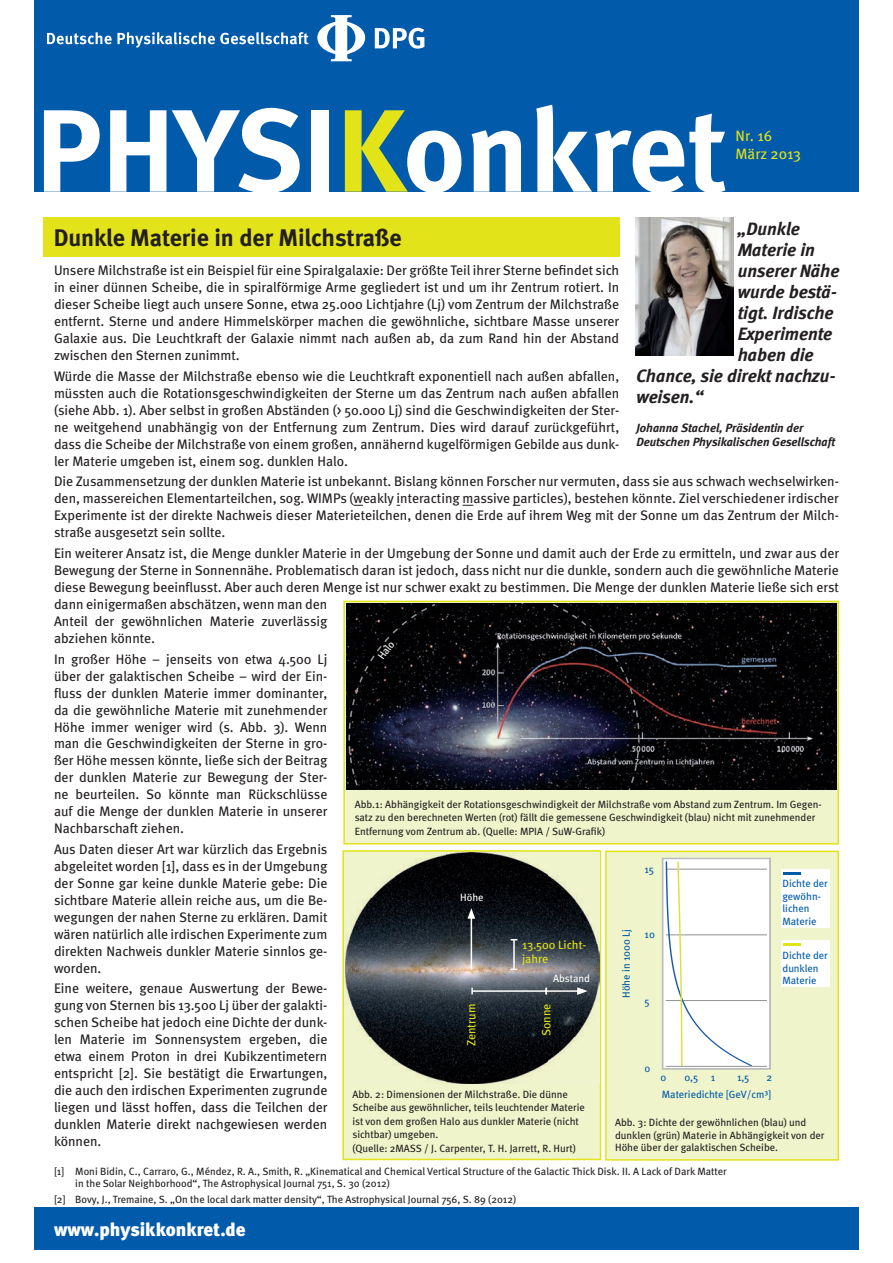
<style>
.page{position:relative;width:893px;height:1263px;background:#fff}
.page>*{position:absolute;margin:0;border:0;box-sizing:border-box;transform-origin:0 0}
.t1{font:700 24px "Meta";color:#231f20}
.t2{font:900 18.75px "Meta";color:#fff}
.t3{font:italic 700 18px "Meta";color:#231f20}
.t4{font:15px/18px "Meta";color:#e2e318}
.t5{font:13.8px/17px "Meta";color:#231f20;text-align:justify}
.t6{font:italic 12px/14.4px "Meta Bold LF";color:#231f20}
.t7{font:12px/14.4px "Meta";color:#e2e318}
.t8{font:10.5px/13.5px "Meta";color:#231f20}
.t9{font:10.5px/12.6px "Meta";color:#015aaa}
.t10{font:10.5px "Meta";color:#fff}
</style>
<div class="page">
<div style="left:34px;top:0;width:825px;height:191px;background:#015aaa"></div>
<svg style="left:47px;top:32px;width:261px;height:16px"></svg>
<svg style="left:375px;top:28px;width:49px;height:21px"></svg>
<svg style="left:317px;top:15px;width:48px;height:46px"></svg>
<div style="left:44px;top:217px;width:576px;height:40px;background:#e2e318"></div>
<img style="left:636px;top:217px;width:97px;height:138px">
<div style="left:34px;top:1208px;width:825px;height:42px;background:#015aaa"></div>
<svg style="left:44px;top:110px;width:56px;height:82px"></svg>
<svg style="left:110px;top:110px;width:56px;height:82px"></svg>
<svg style="left:172px;top:108px;width:128px;height:84px"></svg>
<div style="left:311px;top:110px;width:17px;height:82px;background:#fff"></div>
<svg style="left:345px;top:110px;width:116px;height:82px"></svg>
<svg style="left:472px;top:130px;width:49px;height:62px"></svg>
<svg style="left:536px;top:105px;width:189px;height:87px"></svg>
<div style="left:606px;top:851px;width:232px;height:309px;background:#eff4cb"></div>
<div style="left:605px;top:851px;width:234px;height:310px;border:2px solid #e2e318"></div>
<div style="left:343px;top:601px;width:496px;height:243px;border:2px solid #e2e318"></div>
<img style="left:346px;top:604px;width:490px;height:187px">
<div style="left:343px;top:851px;width:257px;height:308px;background:#eff4cb"></div>
<div style="left:342px;top:850px;width:259px;height:310px;border:2px solid #e2e318"></div>
<svg style="left:551px;top:603px;width:89px;height:188px;background:#15151e"></svg>
<img style="left:345px;top:853px;width:254px;height:230px">
<hr style="left:471px;top:916px;width:1px;height:54px;background:#fff">
<svg style="left:467px;top:908px;width:8px;height:11px"></svg>
<hr style="left:513px;top:940px;width:2px;height:29px;background:#fff">
<hr style="left:472px;top:990px;width:74px;height:2px;background:#fff">
<div style="left:346px;top:791px;width:490px;height:52px;background:#eff4cb"></div>
<div style="left:781px;top:869px;width:49px;height:58px;background:#fff"></div>
<svg style="left:783px;top:872px;width:18px;height:2px"></svg>
<div style="left:781px;top:940px;width:49px;height:47px;background:#fff"></div>
<svg style="left:783px;top:944px;width:18px;height:2px"></svg>
<div style="left:666px;top:861px;width:101px;height:205px;background:#fff"></div>
<hr style="left:666px;top:1066px;width:101px;height:1px;background:#818387">
<hr style="left:666px;top:1000px;width:101px;height:1px;background:#818387">
<hr style="left:666px;top:934px;width:101px;height:1px;background:#818387">
<hr style="left:666px;top:869px;width:101px;height:1px;background:#818387">
<svg style="left:666px;top:861px;width:87px;height:205px"></svg>
<div style="left:662px;top:858px;width:109px;height:212px;border:2px solid #bcbdc0"></div>
<hr style="left:546px;top:990px;width:33px;height:2px;background:#fff">
<svg style="left:577px;top:987px;width:11px;height:8px"></svg>
<svg style="left:348px;top:602px;width:89px;height:189px;background:#0e0e15"></svg>
<p class="t4" style="left:736px;top:126px;width:67px">Nr. 16<br>März 2013</p>
<h3 class="t3" style="left:738px;top:218px;width:64px">„Dunkle</h3>
<h3 class="t3" style="left:738px;top:239px;width:79px">Materie in</h3>
<h3 class="t3" style="left:738px;top:260px;width:103px">unserer Nähe</h3>
<h3 class="t3" style="left:738px;top:281px;width:101px">wurde bestä-</h3>
<h3 class="t3" style="left:738px;top:302px;width:97px">tigt. Irdische</h3>
<h3 class="t3" style="left:738px;top:323px;width:96px">Experimente</h3>
<h3 class="t3" style="left:738px;top:344px;width:77px">haben die</h3>
<h3 class="t3" style="left:636px;top:365px;width:201px">Chance, sie direkt nachzu-</h3>
<h3 class="t3" style="left:636px;top:386px;width:69px">weisen.“</h3>
<p class="t6" style="left:636px;top:420px;width:200px">Johanna Stachel, Präsidentin der<br>Deutschen Physikalischen Gesellschaft</p>
<h1 class="t1" style="left:54px;top:224px;width:350px">Dunkle Materie in der Milchstraße</h1>
<p class="t5" style="left:54px;top:262px;width:567px">Unsere Milchstraße ist ein Beispiel für eine Spiralgalaxie: Der größte Teil ihrer Sterne befindet sich in einer dünnen Scheibe, die in spiralförmige Arme gegliedert ist und um ihr Zentrum rotiert. In dieser Scheibe liegt auch unsere Sonne, etwa 25.000 Lichtjahre (Lj) vom Zentrum der Milchstraße entfernt. Sterne und andere Himmelskörper machen die gewöhnliche, sichtbare Masse unserer Galaxie aus. Die Leuchtkraft der Galaxie nimmt nach außen ab, da zum Rand hin der Abstand zwischen den Sternen zunimmt.</p>
<p class="t5" style="left:54px;top:367px;width:567px">Würde die Masse der Milchstraße ebenso wie die Leuchtkraft exponentiell nach außen abfallen, müssten auch die Rotationsgeschwindigkeiten der Sterne um das Zentrum nach außen abfallen (siehe Abb. 1). Aber selbst in großen Abständen (&gt; 50.000 Lj) sind die Geschwindigkeiten der Ster&shy;ne weitgehend unabhängig von der Entfernung zum Zentrum. Dies wird darauf zurückgeführt, dass die Scheibe der Milchstraße von einem großen, annähernd kugelförmigen Gebilde aus dunk&shy;ler Materie umgeben ist, einem sog. dunklen Halo.</p>
<p class="t5" style="left:54px;top:473px;width:786px">Die Zusammensetzung der dunklen Materie ist unbekannt. Bislang können Forscher nur vermuten, dass sie aus schwach wechselwirken&shy;den, massereichen Elementarteilchen, sog. WIMPs (weakly interacting massive particles), bestehen könnte. Ziel verschiedener irdischer Experimente ist der direkte Nachweis dieser Materieteilchen, denen die Erde auf ihrem Weg mit der Sonne um das Zentrum der Milch&shy;straße ausgesetzt sein sollte.</p>
<p class="t5" style="left:54px;top:545px;width:786px;text-align:left">Ein weiterer Ansatz ist, die Menge dunkler Materie in der Umgebung der Sonne und damit auch der Erde zu ermitteln, und zwar aus der Bewegung der Sterne in Sonnennähe. Problematisch daran ist jedoch, dass nicht nur die dunkle, sondern auch die gewöhnliche Materie diese Bewegung beeinflusst. Aber auch deren Menge ist nur schwer exakt zu bestimmen. Die Menge der dunklen Materie ließe sich erst dann einigermaßen abschätzen, wenn man den<br>Anteil der gewöhnlichen Materie zuverlässig<br>abziehen könnte.</p>
<p class="t5" style="left:54px;top:650px;width:275px">In großer Höhe – jenseits von etwa 4.500 Lj über der galaktischen Scheibe – wird der Ein&shy;fluss der dunklen Materie immer dominanter, da die gewöhnliche Materie mit zunehmender Höhe immer weniger wird (s. Abb. 3). Wenn man die Geschwindigkeiten der Sterne in gro&shy;ßer Höhe messen könnte, ließe sich der Beitrag der dunklen Materie zur Bewegung der Ster&shy;ne beurteilen. So könnte man Rückschlüsse auf die Menge der dunklen Materie in unserer Nachbarschaft ziehen.</p>
<p class="t5" style="left:54px;top:841px;width:275px">Aus Daten dieser Art war kürzlich das Ergebnis abgeleitet worden [1], dass es in der Umgebung der Sonne gar keine dunkle Materie gebe: Die sichtbare Materie allein reiche aus, um die Be&shy;wegungen der nahen Sterne zu erklären. Damit wären natürlich alle irdischen Experimente zum direkten Nachweis dunkler Materie sinnlos ge&shy;worden.</p>
<p class="t5" style="left:54px;top:980px;width:275px">Eine weitere, genaue Auswertung der Bewe&shy;gung von Sternen bis 13.500 Lj über der galakti&shy;schen Scheibe hat jedoch eine Dichte der dunk&shy;len Materie im Sonnensystem ergeben, die etwa einem Proton in drei Kubikzentimetern entspricht [2]. Sie bestätigt die Erwartungen, die auch den irdischen Experimenten zugrunde liegen und lässt hoffen, dass die Teilchen der dunklen Materie direkt nachgewiesen werden können.</p>
<p class="t8" style="left:75px;top:1165px;width:653px;line-height:12px;text-indent:-21px">[1] Moni Bidin, C., Carraro, G., Méndez, R. A., Smith, R. „Kinematical and Chemical Vertical Structure of the Galactic Thick Disk. II. A Lack of Dark Matter in the Solar Neighborhood“, The Astrophysical Journal 751, S. 30 (2012)</p>
<p class="t8" style="left:54px;top:1192px;width:464px">[2] Bovy, J., Tremaine, S. „On the local dark matter density“, The Astrophysical Journal 756, S. 89 (2012)</p>
<p class="t8" style="left:355px;top:797px;width:468px">Abb.1: Abhängigkeit der Rotationsgeschwindigkeit der Milchstraße vom Abstand zum Zentrum. Im Gegen&shy;satz zu den berechneten Werten (rot) fällt die gemessene Geschwindigkeit (blau) nicht mit zunehmender<br>Entfernung vom Zentrum ab. (Quelle: MPIA / SuW-Grafik)</p>
<p class="t9" style="left:644px;top:863px;width:11px">15</p>
<p class="t9" style="left:782px;top:877px;width:47px">Dichte der gewöhn&shy;lichen<br>Materie</p>
<p class="t10" style="left:460px;top:891px;width:25px">Höhe</p>
<p class="t9" style="left:620px;top:998px;width:70px;rotate:-90deg">Höhe in 1000 Lj</p>
<p class="t9" style="left:645px;top:928px;width:12px">10</p>
<p class="t7" style="left:522px;top:937px;width:65px">13.500 Licht&shy;jahre</p>
<p class="t7" style="left:539px;top:1036px;width:34px;rotate:-90deg">Sonne</p>
<p class="t9" style="left:782px;top:949px;width:47px">Dichte der dunklen<br>Materie</p>
<p class="t10" style="left:553px;top:972px;width:38px">Abstand</p>
<p class="t9" style="left:644px;top:995px;width:7px">5</p>
<p class="t7" style="left:464px;top:1046px;width:44px;rotate:-90deg">Zentrum</p>
<p class="t9" style="left:644px;top:1062px;width:7px">0</p>
<p class="t9" style="left:660px;top:1071px;width:7px">0</p>
<p class="t9" style="left:684px;top:1071px;width:32px">0,5 1</p>
<p class="t9" style="left:737px;top:1071px;width:14px">1,5</p>
<p class="t9" style="left:766px;top:1071px;width:7px">2</p>
<p class="t9" style="left:662px;top:1088px;width:111px">Materiedichte [GeV/cm³]</p>
<p class="t8" style="left:352px;top:1087px;width:234px">Abb. 2: Dimensionen der Milchstraße. Die dünne Scheibe aus gewöhnlicher, teils leuchtender Materie ist von dem großen Halo aus dunkler Materie (nicht sichtbar) umgeben.<br>(Quelle: 2MASS / J. Carpenter, T. H. Jarrett, R. Hurt)</p>
<p class="t8" style="left:615px;top:1116px;width:211px;line-height:12.6px">Abb. 3: Dichte der gewöhnlichen (blau) und dunklen (grün) Materie in Abhängigkeit von der<br>Höhe über der galaktischen Scheibe.</p>
<h2 class="t2" style="left:54px;top:1219px;width:193px">www.physikkonkret.de</h2>
</div>
